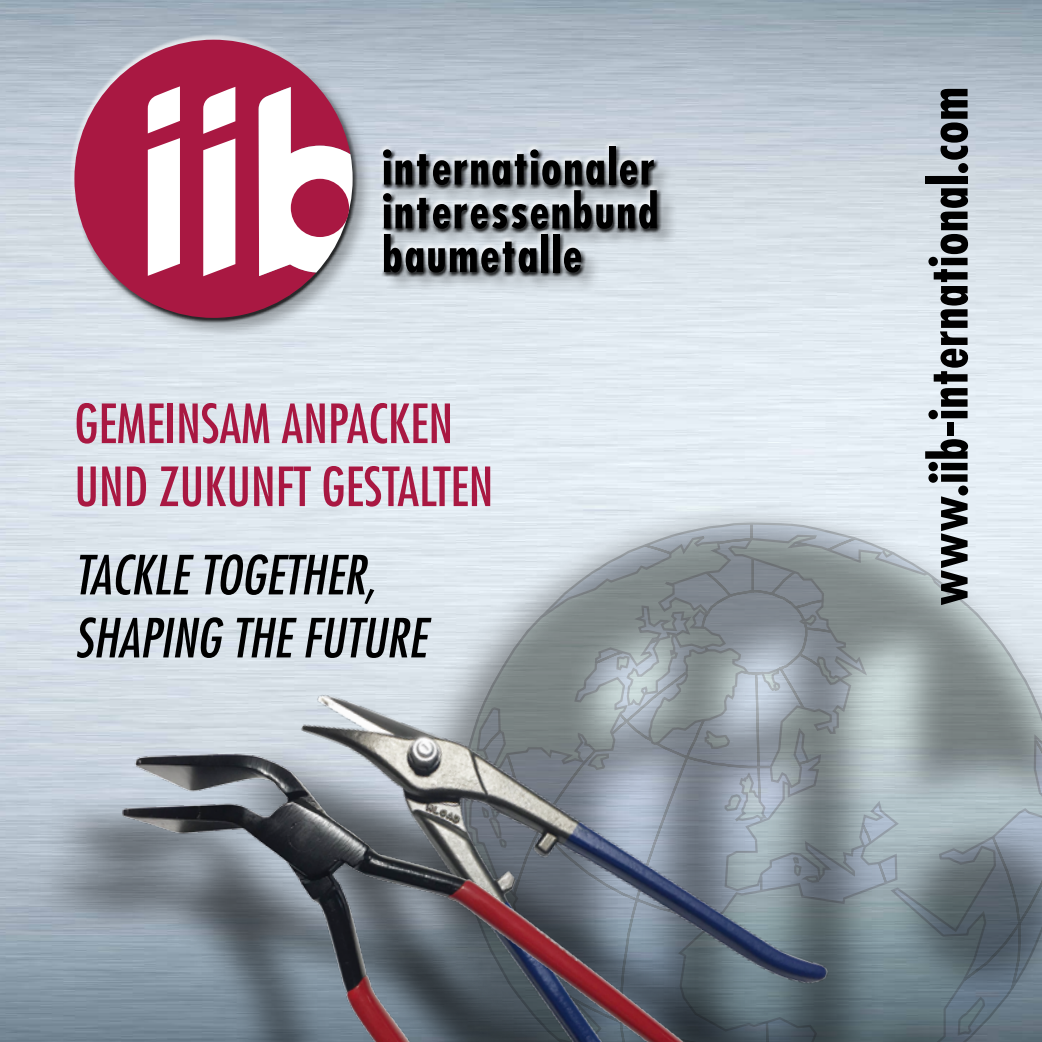
<style>
.page{position:relative;width:1042px;height:1042px;background:#fff}
.page>*{position:absolute;margin:0;border:0;box-sizing:border-box;transform-origin:0 0}
.t1{font:condensed 52.5px/63px "Futura";color:#a91842}
.t2{font:italic condensed 52.5px/63px "Futura";color:#000}
.t3{font:700 condensed 52.5px "Futura";letter-spacing:.01em;color:#000}
</style>
<div class="page">
<div style="left:399px;top:498px;width:643px;height:544px;background:#000;opacity:.4"></div>
<img style="left:0;top:0;width:1px;height:327px">
<img style="left:0;top:327px;width:1px;height:374px">
<div style="left:74px;top:40px;width:604px;height:299px;background:#000;opacity:.3"></div>
<div style="left:70px;top:35px;width:591px;height:246px;background:#fff;opacity:.75"></div>
<div style="left:80px;top:82px;width:582px;height:241px;background:#000;opacity:.75"></div>
<svg style="left:74px;top:40px;width:276px;height:278px;background:#af5271"></svg>
<svg style="left:258px;top:87px;width:95px;height:189px"></svg>
<svg style="left:147px;top:86px;width:88px;height:190px"></svg>
<div style="left:291px;top:179px;width:58px;height:58px;background:#a91842;border-radius:50%"></div>
<div style="left:609px;top:146px;width:6px;height:39px;background:#000"></div>
<svg style="left:383px;top:149px;width:274px;height:124px;background:#74787c"></svg>
<img style="left:110px;top:542px;width:932px;height:500px">
<img style="left:0;top:640px;width:846px;height:402px">
<p class="t1" style="left:74px;top:392px;width:420px">GEMEINSAM ANPACKEN<br>UND ZUKUNFT GESTALTEN</p>
<p class="t2" style="left:74px;top:543px;width:353px">TACKLE TOGETHER,<br>SHAPING THE FUTURE</p>
<p class="t3" style="left:915px;top:606px;width:520px;rotate:-90deg">www.iib-international.com</p>
</div>
